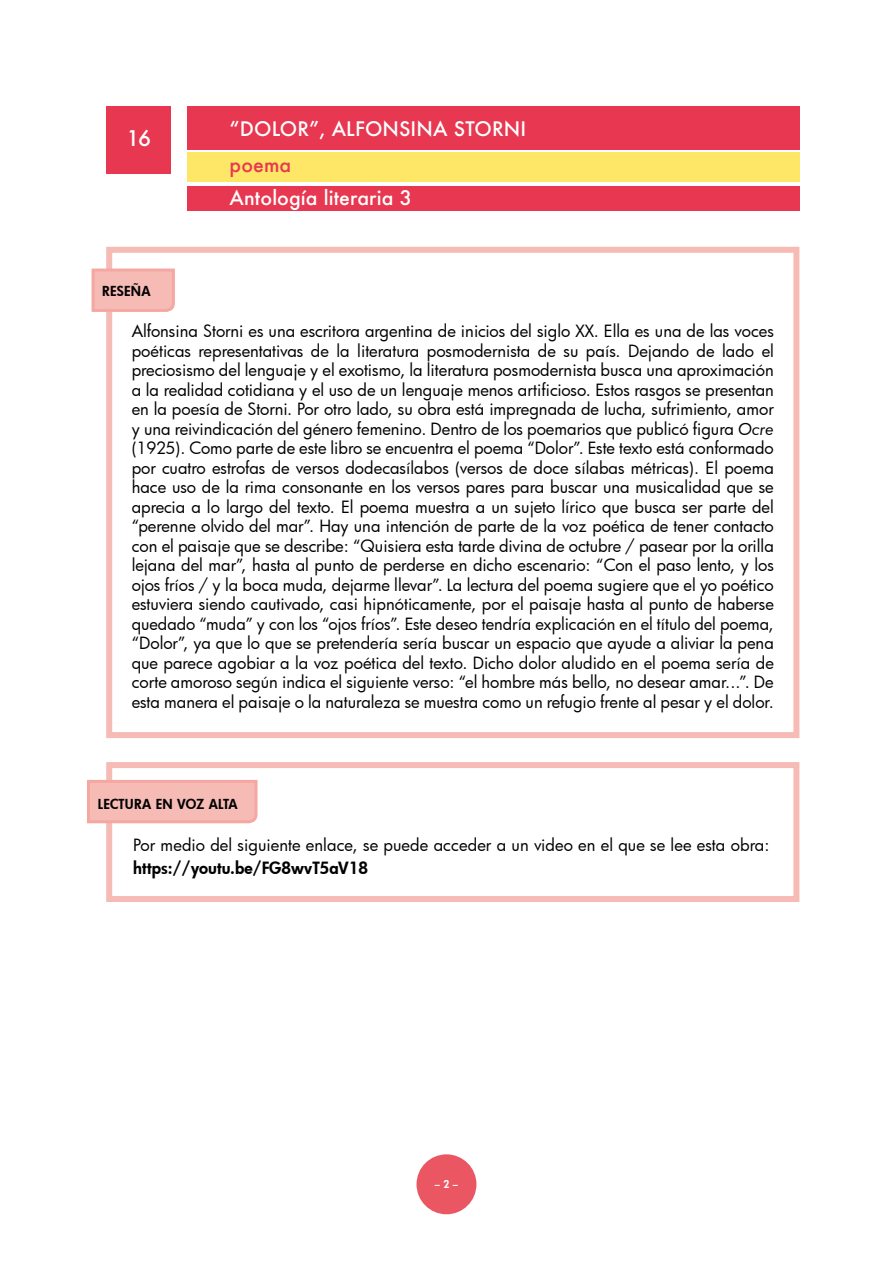
<style>
.page{position:relative;width:893px;height:1263px;background:#fff}
.page>*{position:absolute;margin:0;border:0;box-sizing:border-box;transform-origin:0 0}
.t1{font:500 21px "Futura";color:#fff}
.t2{font:500 19.5px "Futura";letter-spacing:.005em;color:#fff}
.t3{font:500 19.5px "Futura";letter-spacing:.005em;color:#e83750}
.t4{font:16.5px/19.5px "Futura";color:#000;text-align:justify}
.t5{font:800 16.5px "Futura";letter-spacing:.005em;color:#000}
.t6{font:800 13.5px "Futura";letter-spacing:.02em;color:#000}
.t7{font:800 10.5px "Futura";color:#fff}
.s1{font-family:"Futura BT";font-style:italic}
</style>
<div class="page">
<div style="left:416px;top:1154px;width:60px;height:60px;background:#ea5661;border-radius:50%"></div>
<div style="left:187px;top:152px;width:612px;height:30px;background:#fee667"></div>
<div style="left:106px;top:247px;width:693px;height:491px;background:#fff;border:6px solid #f7bbb5"></div>
<div style="left:106px;top:106px;width:65px;height:68px;background:#e83750"></div>
<div style="left:187px;top:106px;width:612px;height:44px;background:#e83750"></div>
<div style="left:187px;top:186px;width:612px;height:24px;background:#e83750"></div>
<svg style="left:91px;top:267px;width:84px;height:46px;background:#f7bbb6"></svg>
<div style="left:106px;top:762px;width:693px;height:140px;background:#fff;border:6px solid #f7bbb5"></div>
<svg style="left:87px;top:778px;width:171px;height:47px;background:#f7bdb7"></svg>
<p class="t1" style="left:126px;top:123px;width:26px">16</p>
<p class="t6" style="left:102px;top:281px;width:50px">RESEÑA</p>
<p class="t2" style="left:230px;top:115px;width:298px">“DOLOR”, ALFONSINA STORNI</p>
<p class="t3" style="left:230px;top:152px;width:63px">poema</p>
<p class="t2" style="left:230px;top:184px;width:184px">Antología literaria 3</p>
<p class="t4" style="left:132px;top:321px;width:644px">Alfonsina Storni es una escritora argentina de inicios del siglo XX. Ella es una de las voces poéticas representativas de la literatura posmodernista de su país. Dejando de lado el preciosismo del lenguaje y el exotismo, la literatura posmodernista busca una aproximación a la realidad cotidiana y el uso de un lenguaje menos artificioso. Estos rasgos se presentan en la poesía de Storni. Por otro lado, su obra está impregnada de lucha, sufrimiento, amor y una reivindicación del género femenino. Dentro de los poemarios que publicó figura <span class="s1">Ocre </span>(1925). Como parte de este libro se encuentra el poema “Dolor”. Este texto está conformado por cuatro estrofas de versos dodecasílabos (versos de doce sílabas métricas). El poema hace uso de la rima consonante en los versos pares para buscar una musicalidad que se aprecia a lo largo del texto. El poema muestra a un sujeto lírico que busca ser parte del “perenne olvido del mar”. Hay una intención de parte de la voz poética de tener contacto con el paisaje que se describe: “Quisiera esta tarde divina de octubre / pasear por la orilla lejana del mar”, hasta al punto de perderse en dicho escenario: “Con el paso lento, y los ojos fríos / y la boca muda, dejarme llevar”. La lectura del poema sugiere que el yo poético estuviera siendo cautivado, casi hipnóticamente, por el paisaje hasta al punto de haberse quedado “muda” y con los “ojos fríos”. Este deseo tendría explicación en el título del poema, “Dolor”, ya que lo que se pretendería sería buscar un espacio que ayude a aliviar la pena que parece agobiar a la voz poética del texto. Dicho dolor aludido en el poema sería de corte amoroso según indica el siguiente verso: “el hombre más bello, no desear amar...”. De esta manera el paisaje o la naturaleza se muestra como un refugio frente al pesar y el dolor.</p>
<p class="t6" style="left:98px;top:795px;width:142px">LECTURA EN VOZ ALTA</p>
<p class="t4" style="left:133px;top:834px;width:638px">Por medio del siguiente enlace, se puede acceder a un video en el que se lee esta obra:</p>
<p class="t5" style="left:133px;top:857px;width:236px">https://youtu.be/FG8wvT5aV18</p>
<p class="t7" style="left:435px;top:1177px;width:25px">– 2 –</p>
</div>
